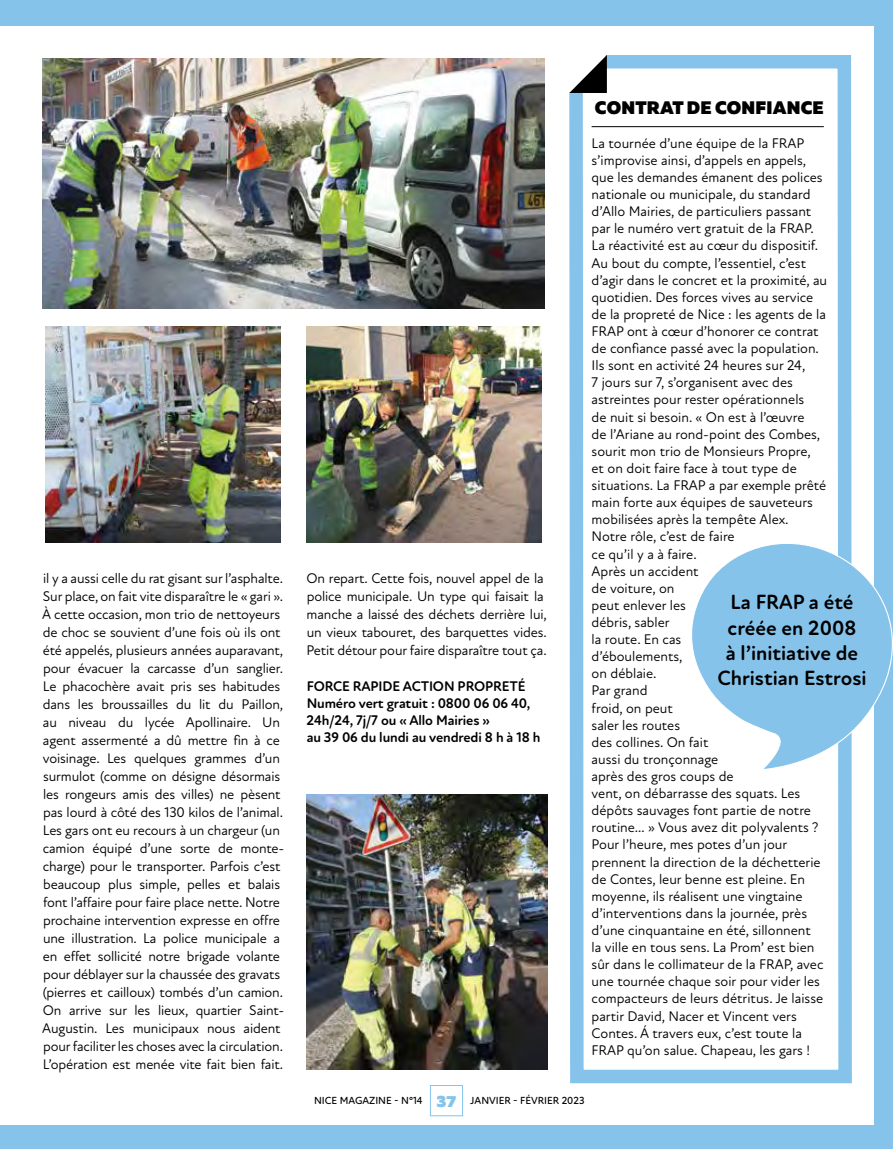
<style>
.page{position:relative;width:893px;height:1149px;background:#fff}
.page>*{position:absolute;margin:0;border:0;box-sizing:border-box;transform-origin:0 0}
.t1{font:700 21px/25.2px "Atten Round New";color:#000;text-align:center}
.t2{font:900 18px "Muller";letter-spacing:.01em;color:#000}
.t3{font:900 16.5px "Muller";color:#86c3eb}
.t4{font:14.25px/17.1px "Atten Round New";letter-spacing:-.01em;color:#000}
.t5{font:700 14.25px/17.1px "Atten Round New";letter-spacing:-.01em;color:#000}
.t6{font:500 10.5px "Atten Round New";color:#000}
</style>
<div class="page">
<div style="left:430px;top:1084px;width:33px;height:31px;border:1px solid #86c3eb"></div>
<div style="left:0;top:0;width:893px;height:26px;background:#86c3eb"></div>
<div style="left:875px;top:0;width:18px;height:1148px;background:#86c3eb"></div>
<div style="left:0;top:1125px;width:893px;height:23px;background:#86c3eb"></div>
<svg style="left:569px;top:55px;width:283px;height:1029px"></svg>
<svg style="left:569px;top:55px;width:38px;height:38px"></svg>
<img style="left:43px;top:58px;width:501px;height:250px">
<img style="left:306px;top:326px;width:235px;height:216px">
<img style="left:46px;top:326px;width:235px;height:216px">
<img style="left:306px;top:794px;width:241px;height:275px">
<hr style="left:592px;top:126px;width:232px;height:1px;background:#000">
<svg style="left:688px;top:531px;width:205px;height:240px;fill:#86c3eb"></svg>
<p class="t4" style="left:42px;top:569px;width:244px;line-height:18px">il y a aussi celle du rat gisant sur l’asphalte.<br>Sur place, on fait vite disparaître le « gari ».<br>À cette occasion, mon trio de nettoyeurs de choc se souvient d’une fois où ils ont été appelés, plusieurs années auparavant, pour évacuer la carcasse d’un sanglier.<br>Le phacochère avait pris ses habitudes dans les broussailles du lit du Paillon, au niveau du lycée Apollinaire. Un agent assermenté a dû mettre fin à ce voisinage. Les quelques grammes d’un surmulot (comme on désigne désormais les rongeurs amis des villes) ne pèsent pas lourd à côté des 130 kilos de l’animal.<br>Les gars ont eu recours à un chargeur (un camion équipé d’une sorte de monte&shy;charge) pour le transporter. Parfois c’est beaucoup plus simple, pelles et balais font l’affaire pour faire place nette. Notre prochaine intervention expresse en offre une illustration. La police municipale a en effet sollicité notre brigade volante pour déblayer sur la chaussée des gravats (pierres et cailloux) tombés d’un camion.<br>On arrive sur les lieux, quartier Saint-Augustin. Les municipaux nous aident pour faciliter les choses avec la circulation.<br>L’opération est menée vite fait bien fait.</p>
<p class="t4" style="left:306px;top:569px;width:242px;line-height:18px">On repart. Cette fois, nouvel appel de la police municipale. Un type qui faisait la manche a laissé des déchets derrière lui, un vieux tabouret, des barquettes vides.<br>Petit détour pour faire disparaître tout ça.</p>
<p class="t5" style="left:307px;top:677px;width:235px">FORCE RAPIDE ACTION PROPRETÉ<br>Numéro vert gratuit : 0800 06 06 40,<br>24h/24, 7j/7 ou « Allo Mairies »<br>au 39 06 du lundi au vendredi 8 h à 18 h</p>
<p class="t2" style="left:595px;top:96px;width:230px">CONTRAT DE CONFIANCE</p>
<p class="t4" style="left:592px;top:135px;width:237px">La tournée d’une équipe de la FRAP s’improvise ainsi, d’appels en appels, que les demandes émanent des polices nationale ou municipale, du standard d’Allo Mairies, de particuliers passant par le numéro vert gratuit de la FRAP.<br>La réactivité est au cœur du dispositif.<br>Au bout du compte, l’essentiel, c’est d’agir dans le concret et la proximité, au quotidien. Des forces vives au service de la propreté de Nice : les agents de la<br>FRAP ont à cœur d’honorer ce contrat de confiance passé avec la population.<br>Ils sont en activité 24 heures sur 24,<br>7 jours sur 7, s’organisent avec des astreintes pour rester opérationnels<br>de nuit si besoin. « On est à l’œuvre<br>de l’Ariane au rond-point des Combes, sourit mon trio de Monsieurs Propre,<br>et on doit faire face à tout type de situations. La FRAP a par exemple prêté main forte aux équipes de sauveteurs mobilisées après la tempête Alex.<br>Notre rôle, c’est de faire<br>ce qu’il y a à faire.<br>Après un accident<br>de voiture, on<br>peut enlever les<br>débris, sabler<br>la route. En cas<br>d’éboulements,<br>on déblaie.<br>Par grand<br>froid, on peut<br>saler les routes<br>des collines. On fait<br>aussi du tronçonnage<br>après des gros coups de<br>vent, on débarrasse des squats. Les dépôts sauvages font partie de notre routine… » Vous avez dit polyvalents ?<br>Pour l’heure, mes potes d’un jour prennent la direction de la déchetterie de Contes, leur benne est pleine. En moyenne, ils réalisent une vingtaine d’interventions dans la journée, près d’une cinquantaine en été, sillonnent<br>la ville en tous sens. La Prom’ est bien sûr dans le collimateur de la FRAP, avec une tournée chaque soir pour vider les compacteurs de leurs détritus. Je laisse partir David, Nacer et Vincent vers<br>Contes. Á travers eux, c’est toute la<br>FRAP qu’on salue. Chapeau, les gars !</p>
<h1 class="t1" style="left:717px;top:590px;width:151px">La FRAP a été créée en 2008<br>à l’initiative de<br>Christian Estrosi</h1>
<p class="t6" style="left:314px;top:1094px;width:110px">NICE MAGAZINE - N°14</p>
<p class="t6" style="left:470px;top:1094px;width:116px">JANVIER - FÉVRIER 2023</p>
<p class="t3" style="left:437px;top:1090px;width:21px">37</p>
</div>
